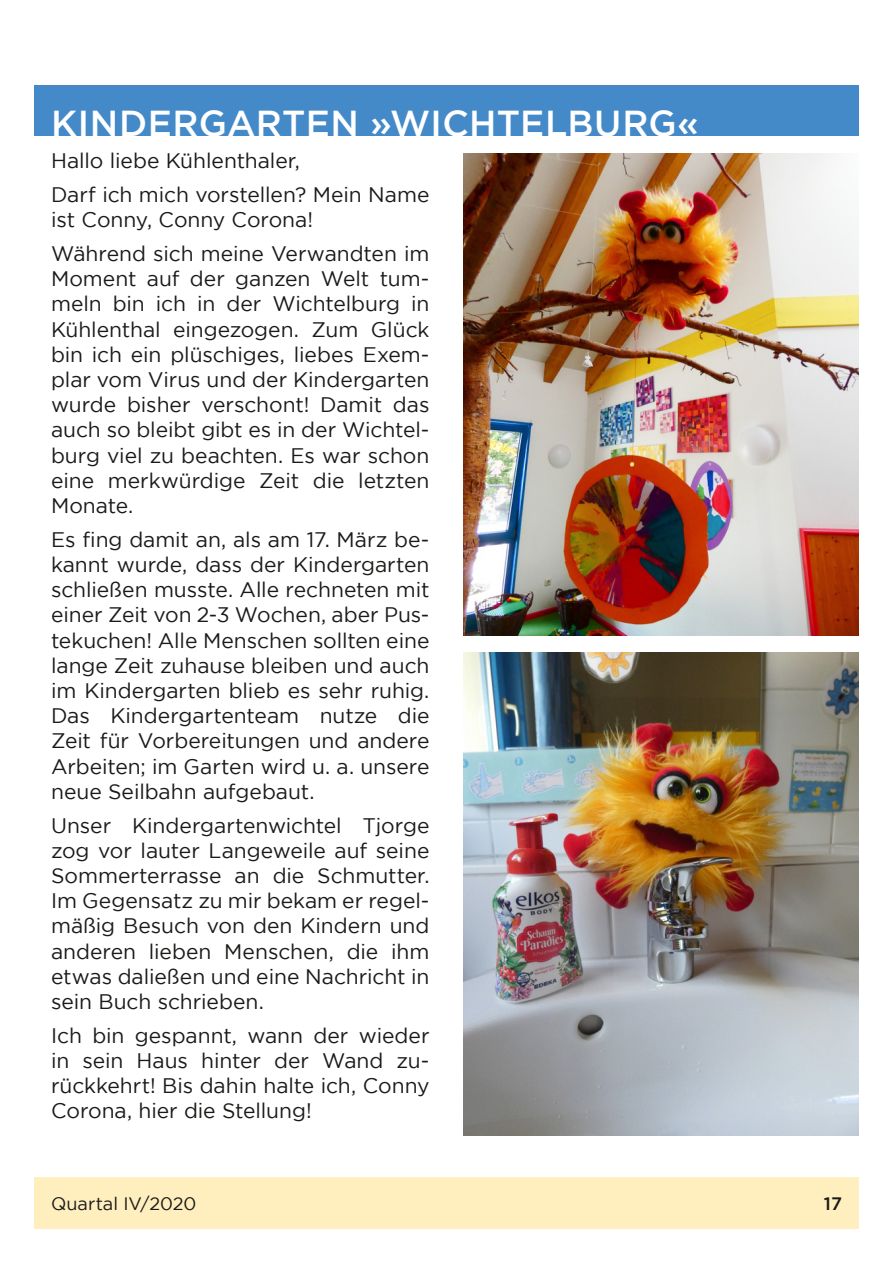
<style>
.page{position:relative;width:893px;height:1263px;background:#fff}
.page>*{position:absolute;margin:0;border:0;box-sizing:border-box;transform-origin:0 0}
.t1{font:500 36px "Gotham";letter-spacing:.01em;color:#fff}
.t2{font:21px/25.2px "Gotham";color:#1a1a18;text-align:justify}
.t3{font:18px "Gotham";color:#1a1a18}
.t4{font:500 18px "Gotham";color:#1a1a18}
</style>
<div class="page">
<div style="left:34px;top:1178px;width:825px;height:51px;background:#ffeebe"></div>
<div style="left:34px;top:85px;width:825px;height:50px;background:#448ac9"></div>
<img style="left:463px;top:153px;width:396px;height:483px">
<img style="left:463px;top:653px;width:396px;height:482px">
<h1 class="t1" style="left:51px;top:103px;width:649px">KINDERGARTEN »WICHTELBURG«</h1>
<p class="t2" style="left:51px;top:144px;width:380px;line-height:33.8px">Hallo liebe Kühlenthaler,<br>Darf ich mich vorstellen? Mein Name</p>
<p class="t2" style="left:51px;top:203px;width:380px;line-height:33.8px">ist Conny, Conny Corona!<br>Während sich meine Verwandten im</p>
<p class="t2" style="left:51px;top:266px;width:380px">Moment auf der ganzen Welt tum&shy;meln bin ich in der Wichtelburg in Kühlenthal eingezogen. Zum Glück bin ich ein plüschiges, liebes Exem&shy;plar vom Virus und der Kindergarten wurde bisher verschont! Damit das auch so bleibt gibt es in der Wichtel&shy;burg viel zu beachten. Es war schon eine merkwürdige Zeit die letzten Monate.</p>
<p class="t2" style="left:51px;top:526px;width:380px">Es fing damit an, als am 17. März be&shy;kannt wurde, dass der Kindergarten schließen musste. Alle rechneten mit einer Zeit von 2-3 Wochen, aber Pus&shy;tekuchen! Alle Menschen sollten eine lange Zeit zuhause bleiben und auch im Kindergarten blieb es sehr ruhig.<br>Das Kindergartenteam nutze die Zeit für Vorbereitungen und andere Arbeiten; im Garten wird u. a. unsere neue Seilbahn aufgebaut.</p>
<p class="t2" style="left:51px;top:812px;width:380px">Unser Kindergartenwichtel Tjorge zog vor lauter Langeweile auf seine Sommerterrasse an die Schmutter.<br>Im Gegensatz zu mir bekam er regel&shy;mäßig Besuch von den Kindern und anderen lieben Menschen, die ihm etwas daließen und eine Nachricht in sein Buch schrieben.</p>
<p class="t2" style="left:51px;top:1022px;width:380px">Ich bin gespannt, wann der wieder in sein Haus hinter der Wand zu&shy;rückkehrt! Bis dahin halte ich, Conny Corona, hier die Stellung!</p>
<p class="t3" style="left:51px;top:1194px;width:147px">Quartal IV/2020</p>
<p class="t4" style="left:824px;top:1193px;width:20px">17</p>
</div>
